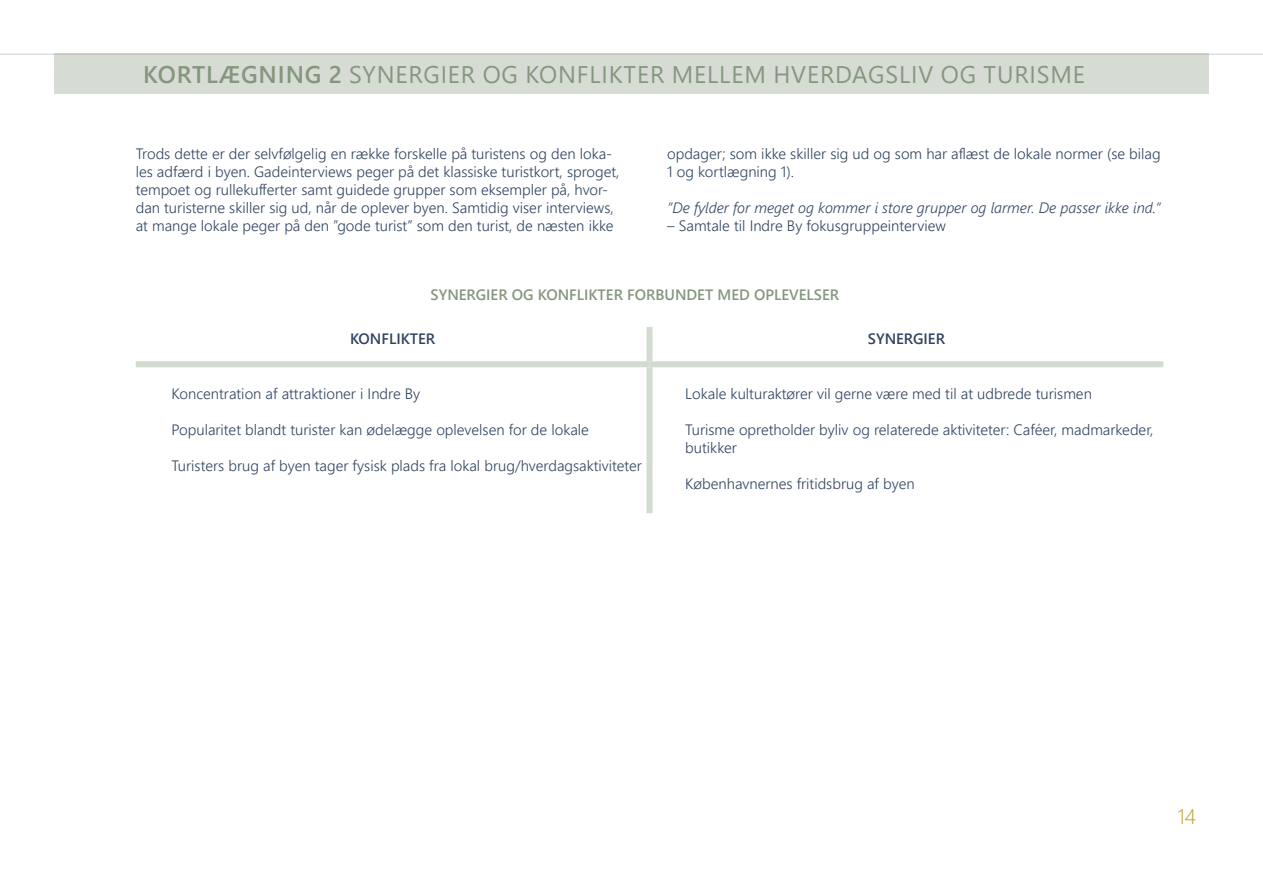
<style>
.page{position:relative;width:1263px;height:893px;background:#fff}
.page>*{position:absolute;margin:0;border:0;box-sizing:border-box;transform-origin:0 0}
.t1{font:24px "Segoe UI";letter-spacing:.035em;color:#85967e}
.t2{font:300 21px "Segoe UI";color:#bc9928}
.t3{font:300 15px/18px "Segoe UI";color:#324460}
.t4{font:italic 300 15px "Segoe UI";color:#324460}
.t5{font:600 15px "Segoe UI";color:#85967e}
.t6{font:600 15px "Segoe UI";color:#324460}
.s1{font-weight:600}
</style>
<div class="page">
<hr style="left:0;top:54px;width:1263px;height:1px;background:#cfd0c9">
<div style="left:54px;top:54px;width:1155px;height:40px;background:#d6dcd4"></div>
<div style="left:646px;top:327px;width:6px;height:34px;background:#d3dbd0"></div>
<div style="left:646px;top:367px;width:6px;height:146px;background:#d3dbd0"></div>
<div style="left:136px;top:361px;width:513px;height:6px;background:#d3dbd0"></div>
<div style="left:649px;top:361px;width:514px;height:6px;background:#d3dbd0"></div>
<h1 class="t1" style="left:143px;top:51px;width:943px"><span class="s1">KORTLÆGNING 2</span> SYNERGIER OG KONFLIKTER MELLEM HVERDAGSLIV OG TURISME</h1>
<p class="t3" style="left:136px;top:143px;width:485px">Trods dette er der selvfølgelig en række forskelle på turistens og den loka&shy;les adfærd i byen. Gadeinterviews peger på det klassiske turistkort, sproget, tempoet og rullekufferter samt guidede grupper som eksempler på, hvor&shy;dan turisterne skiller sig ud, når de oplever byen. Samtidig viser interviews, at mange lokale peger på den ”gode turist” som den turist, de næsten ikke</p>
<p class="t3" style="left:667px;top:143px;width:495px">opdager; som ikke skiller sig ud og som har aflæst de lokale normer (se bilag<br>1 og kortlægning 1).</p>
<p class="t4" style="left:667px;top:193px;width:495px">”De fylder for meget og kommer i store grupper og larmer. De passer ikke ind.”</p>
<p class="t3" style="left:667px;top:215px;width:280px">– Samtale til Indre By fokusgruppeinterview</p>
<p class="t5" style="left:430px;top:281px;width:410px">SYNERGIER OG KONFLIKTER FORBUNDET MED OPLEVELSER</p>
<p class="t6" style="left:350px;top:324px;width:87px">KONFLIKTER</p>
<p class="t6" style="left:868px;top:324px;width:79px">SYNERGIER</p>
<p class="t3" style="left:171px;top:383px;width:250px">Koncentration af attraktioner i Indre By</p>
<p class="t3" style="left:171px;top:419px;width:419px">Popularitet blandt turister kan ødelægge oplevelsen for de lokale</p>
<p class="t3" style="left:171px;top:455px;width:472px">Turisters brug af byen tager fysisk plads fra lokal brug/hverdagsaktiviteter</p>
<p class="t3" style="left:685px;top:383px;width:408px">Lokale kulturaktører vil gerne være med til at udbrede turismen</p>
<p class="t3" style="left:685px;top:419px;width:470px">Turisme opretholder byliv og relaterede aktiviteter: Caféer, madmarkeder, butikker</p>
<p class="t3" style="left:685px;top:473px;width:231px">Københavnernes fritidsbrug af byen</p>
<h2 class="t2" style="left:1177px;top:797px;width:20px">14</h2>
</div>
